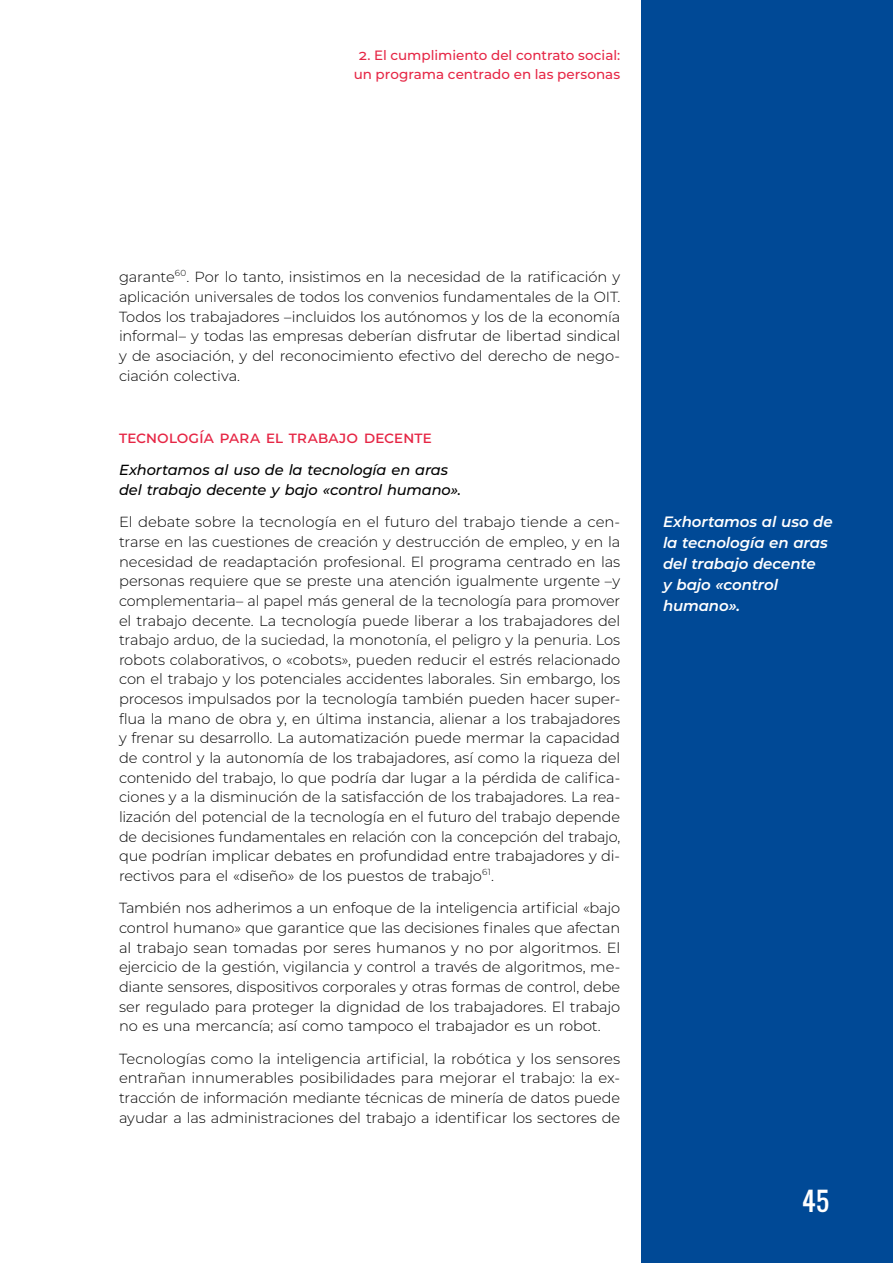
<style>
.page{position:relative;width:893px;height:1263px;background:#fff}
.page>*{position:absolute;margin:0;border:0;box-sizing:border-box;transform-origin:0 0}
.t1{font:25.5px "Oswald";color:#fff}
.t2{font:500 16.5px "Montserrat";letter-spacing:-.01em;color:#e62645}
.t3{font:italic 600 15px/21px "Montserrat";letter-spacing:-.01em;color:#fff}
.t4{font:300 14.7px/19.6px "Montserrat";letter-spacing:-.01em;color:#000;text-align:justify}
.t5{font:italic 500 14.7px/19.6px "Montserrat";letter-spacing:-.01em;color:#000}
.t6{font:500 13.5px/19.2px "Montserrat";letter-spacing:-.005em;color:#e62645;text-align:center}
</style>
<div class="page">
<div style="left:641px;top:0;width:252px;height:1263px;background:#004996"></div>
<p class="t6" style="left:354px;top:45px;width:268px">2. El cumplimiento del contrato social: un programa centrado en las personas</p>
<p class="t4" style="left:119px;top:267px;width:503px">garante<sup>60</sup>. Por lo tanto, insistimos en la necesidad de la ratificación y aplicación universales de todos los convenios fundamentales de la OIT.<br>Todos los trabajadores –incluidos los autónomos y los de la economía informal– y todas las empresas deberían disfrutar de libertad sindical y de asociación, y del reconocimiento efectivo del derecho de nego&shy;ciación colectiva.</p>
<p class="t2" style="left:119px;top:425px;width:79px">Tecnología</p>
<p class="t2" style="left:220px;top:425px;width:214px">para el trabajo decente</p>
<p class="t5" style="left:119px;top:460px;width:344px">Exhortamos al uso de la tecnología en aras del trabajo decente y bajo «control humano».</p>
<p class="t4" style="left:119px;top:512px;width:503px">El debate sobre la tecnología en el futuro del trabajo tiende a cen&shy;trarse en las cuestiones de creación y destrucción de empleo, y en la necesidad de readaptación profesional. El programa centrado en las personas requiere que se preste una atención igualmente urgente –y complementaria– al papel más general de la tecnología para promover el trabajo decente. La tecnología puede liberar a los trabajadores del trabajo arduo, de la suciedad, la monotonía, el peligro y la penuria. Los robots colaborativos, o «cobots», pueden reducir el estrés relacionado con el trabajo y los potenciales accidentes laborales. Sin embargo, los procesos impulsados por la tecnología también pueden hacer super&shy;flua la mano de obra y, en última instancia, alienar a los trabajadores y frenar su desarrollo. La automatización puede mermar la capacidad de control y la autonomía de los trabajadores, así como la riqueza del contenido del trabajo, lo que podría dar lugar a la pérdida de califica&shy;ciones y a la disminución de la satisfacción de los trabajadores. La rea&shy;lización del potencial de la tecnología en el futuro del trabajo depende de decisiones fundamentales en relación con la concepción del trabajo, que podrían implicar debates en profundidad entre trabajadores y di&shy;rectivos para el «diseño» de los puestos de trabajo<sup>61</sup>.</p>
<p class="t4" style="left:119px;top:898px;width:503px">También nos adherimos a un enfoque de la inteligencia artificial «bajo control humano» que garantice que las decisiones finales que afectan al trabajo sean tomadas por seres humanos y no por algoritmos. El ejercicio de la gestión, vigilancia y control a través de algoritmos, me&shy;diante sensores, dispositivos corporales y otras formas de control, debe ser regulado para proteger la dignidad de los trabajadores. El trabajo no es una mercancía; así como tampoco el trabajador es un robot.</p>
<p class="t4" style="left:119px;top:1048px;width:503px">Tecnologías como la inteligencia artificial, la robótica y los sensores entrañan innumerables posibilidades para mejorar el trabajo: la ex&shy;tracción de información mediante técnicas de minería de datos puede ayudar a las administraciones del trabajo a identificar los sectores de</p>
<p class="t3" style="left:663px;top:510px;width:171px">Exhortamos al uso de la tecnología en aras del trabajo decente<br>y bajo «control humano».</p>
<h1 class="t1" style="left:802px;top:1182px;width:28px">45</h1>
</div>
